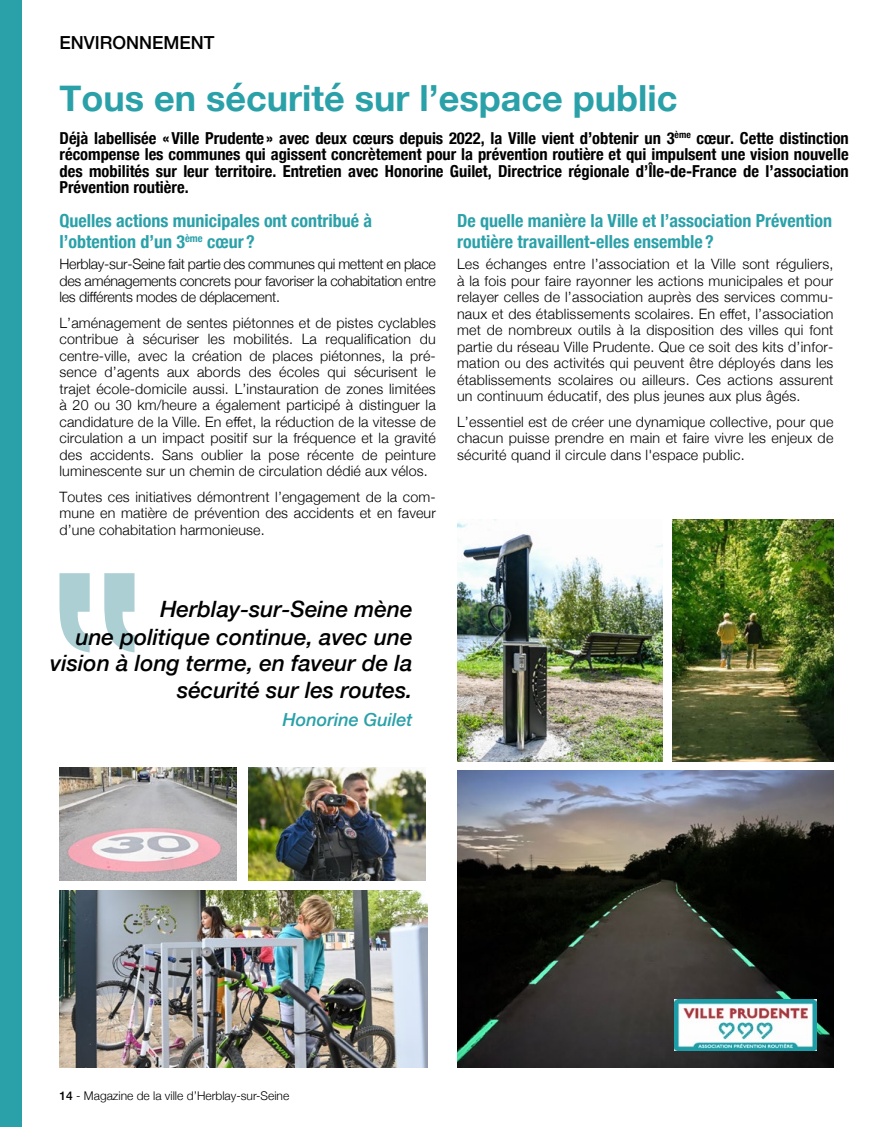
<style>
.page{position:relative;width:893px;height:1127px;background:#fff}
.page>*{position:absolute;margin:0;border:0;box-sizing:border-box;transform-origin:0 0}
.t1{font:700 36px "Helvetica Neue";color:#2aa1a9}
.t2{font:italic 500 22.5px/26.2px "Helvetica Neue";color:#000;text-align:right}
.INTERTITRE{font:700 condensed 18px/21px "Helvetica Neue";color:#2aa1a9}
.t3{font:italic 500 18px "Helvetica Neue";color:#2aa1a9}
.t4{font:500 18px "Helvetica Neue";color:#000}
.t5{font:700 condensed 16.5px/16.5px "Helvetica Neue";color:#000;text-align:justify}
.t6{font:300 14.25px/16.5px "Helvetica Neue";letter-spacing:.01em;color:#000;text-align:justify}
.t7{font:300 12px "Helvetica Neue";color:#000}
.s1{font-weight:500}
</style>
<div class="page">
<div style="left:0;top:0;width:21px;height:1127px;background:#2aa1a9"></div>
<img style="left:457px;top:520px;width:205px;height:241px">
<img style="left:457px;top:770px;width:376px;height:297px">
<img style="left:248px;top:767px;width:177px;height:114px">
<img style="left:60px;top:767px;width:176px;height:114px">
<img style="left:60px;top:891px;width:367px;height:176px">
<img style="left:673px;top:520px;width:160px;height:241px">
<img style="left:674px;top:999px;width:142px;height:51px">
<svg style="left:59px;top:573px;width:76px;height:79px"></svg>
<p class="t4" style="left:60px;top:28px;width:157px">ENVIRONNEMENT</p>
<p class="t1" style="left:60px;top:70px;width:619px">Tous en sécurité sur l’espace public</p>
<p class="t5" style="left:60px;top:129px;width:791px">Déjà labellisée «Ville Prudente » avec deux cœurs depuis 2022, la Ville vient d’obtenir un 3<sup>ème</sup> cœur. Cette distinction récompense les communes qui agissent concrètement pour la prévention routière et qui impulsent une vision nouvelle des mobilités sur leur territoire. Entretien avec Honorine Guilet, Directrice régionale d’Île-de-France de l’association Prévention routière.</p>
<p class="INTERTITRE" style="left:60px;top:209px;width:314px">Quelles actions municipales ont contribué à l’obtention d’un 3<sup>ème</sup> cœur ?</p>
<p class="t6" style="left:60px;top:255px;width:378px">Herblay-sur-Seine fait partie des communes qui mettent en place des aménagements concrets pour favoriser la cohabitation entre les différents modes de déplacement.</p>
<p class="t6" style="left:60px;top:313px;width:378px">L’aménagement de sentes piétonnes et de pistes cyclables contribue à sécuriser les mobilités. La requalification du centre-ville, avec la création de places piétonnes, la pré&shy;sence d’agents aux abords des écoles qui sécurisent le trajet école-domicile aussi. L’instauration de zones limitées à 20 ou 30 km/heure a également participé à distinguer la candidature de la Ville. En effet, la réduction de la vitesse de circulation a un impact positif sur la fréquence et la gravité des accidents. Sans oublier la pose récente de peinture luminescente sur un chemin de circulation dédié aux vélos.</p>
<p class="t6" style="left:60px;top:487px;width:378px">Toutes ces initiatives démontrent l’engagement de la com&shy;mune en matière de prévention des accidents et en faveur d’une cohabitation harmonieuse.</p>
<p class="INTERTITRE" style="left:457px;top:209px;width:376px">De quelle manière la Ville et l’association Prévention routière travaillent-elles ensemble ?</p>
<p class="t6" style="left:457px;top:255px;width:378px">Les échanges entre l’association et la Ville sont réguliers, à la fois pour faire rayonner les actions municipales et pour relayer celles de l’association auprès des services commu&shy;naux et des établissements scolaires. En effet, l’association met de nombreux outils à la disposition des villes qui font partie du réseau Ville Prudente. Que ce soit des kits d’infor&shy;mation ou des activités qui peuvent être déployés dans les établissements scolaires ou ailleurs. Ces actions assurent un continuum éducatif, des plus jeunes aux plus âgés.</p>
<p class="t6" style="left:457px;top:412px;width:378px">L’essentiel est de créer une dynamique collective, pour que chacun puisse prendre en main et faire vivre les enjeux de sécurité quand il circule dans l'espace public.</p>
<p class="t2" style="left:160px;top:594px;width:254px">Herblay-sur-Seine mène</p>
<p class="t2" style="left:50px;top:622px;width:364px">une politique continue, avec une vision à long terme, en faveur de la sécurité sur les routes.</p>
<p class="t3" style="left:283px;top:704px;width:131px">Honorine Guilet</p>
<p class="t7" style="left:60px;top:1086px;width:231px"><span class="s1">14</span> - Magazine de la ville d’Herblay-sur-Seine</p>
</div>
